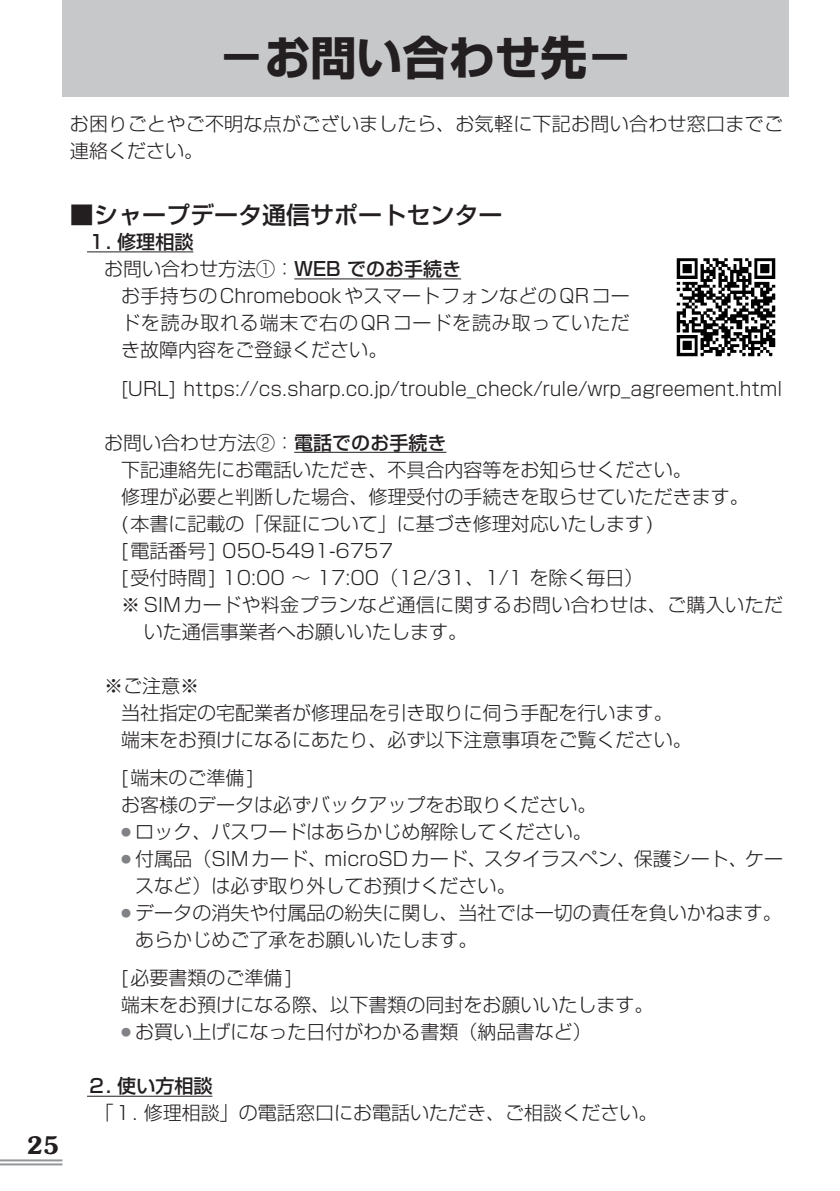
<style>
.page{position:relative;width:840px;height:1191px;background:#fff}
.page>*{position:absolute;margin:0;border:0;box-sizing:border-box;transform-origin:0 0}
.t1{font:700 46px "Shin Go Pro";color:#231f20}
.t2{font:500 24px "Shin Go Pro";color:#231f20}
.t3{font:600 24px "Souvenir Std";color:#231f20}
.t4{font:300 19px/27px "Shin Go Pro";color:#231f20}
.t5{font:300 19px "Shin Go Pro";letter-spacing:.02em;color:#231f20}
.t6{font:300 19px "Shin Go Pro";letter-spacing:.04em;color:#231f20}
.t7{font:500 19px "Shin Go Pro";color:#231f20}
.s1{font-weight:500}
</style>
<div class="page">
<div style="left:62px;top:0;width:726px;height:96px;background:#c7c8ca"></div>
<svg style="left:0;top:1161px;width:62px;height:1px"></svg>
<hr style="left:0;top:1159px;width:62px;height:2px;background:#939598">
<hr style="left:0;top:1163px;width:62px;height:2px;background:#939598">
<hr style="left:87px;top:251px;width:106px;height:1px;background:#231f20">
<hr style="left:294px;top:278px;width:167px;height:1px;background:#231f20">
<hr style="left:294px;top:452px;width:152px;height:1px;background:#231f20">
<hr style="left:87px;top:1095px;width:125px;height:1px;background:#231f20">
<img style="left:676px;top:258px;width:100px;height:99px">
<h1 class="t1" style="left:218px;top:21px;width:415px">−お問い合わせ先−</h1>
<p class="t4" style="left:70px;top:108px;width:714px">お困りごとやご不明な点がございましたら、お気軽に下記お問い合わせ窓口までご連絡ください。</p>
<p class="t3" style="left:27px;top:1130px;width:34px">25</p>
<p class="t2" style="left:70px;top:195px;width:433px">■シャープデータ通信サポートセンター</p>
<p class="t7" style="left:87px;top:226px;width:108px">１. 修理相談</p>
<p class="t4" style="left:104px;top:253px;width:358px">お問い合わせ方法①：<span class="s1">WEB でのお手続き</span></p>
<p class="t5" style="left:121px;top:280px;width:510px">お手持ちのChromebookやスマートフォンなどのQRコー</p>
<p class="t6" style="left:121px;top:307px;width:510px">ドを読み取れる端末で右のQRコードを読み取っていただ</p>
<p class="t4" style="left:121px;top:334px;width:268px">き故障内容をご登録ください。</p>
<p class="t4" style="left:121px;top:372px;width:662px">[URL] https://cs.sharp.co.jp/trouble_check/rule/wrp_agreement.html</p>
<p class="t4" style="left:104px;top:426px;width:344px">お問い合わせ方法②：<span class="s1">電話でのお手続き</span></p>
<p class="t4" style="left:121px;top:453px;width:572px">下記連絡先にお電話いただき、不具合内容等をお知らせください。</p>
<p class="t4" style="left:121px;top:480px;width:629px">修理が必要と判断した場合、修理受付の手続きを取らせていただきます。</p>
<p class="t4" style="left:121px;top:507px;width:533px">(本書に記載の「保証について」に基づき修理対応いたします)</p>
<p class="t4" style="left:121px;top:534px;width:273px">[電話番号] 050-5491-6757</p>
<p class="t4" style="left:121px;top:561px;width:523px">[受付時間] 10:00 ～ 17:00（12/31、1/1 を除く毎日）</p>
<p class="t5" style="left:121px;top:589px;width:663px">※ SIMカードや料金プランなど通信に関するお問い合わせは、ご購入いただ</p>
<p class="t4" style="left:144px;top:615px;width:324px">いた通信事業者へお願いいたします。</p>
<p class="t4" style="left:121px;top:669px;width:572px;text-indent:-17px">※ご注意※<br>当社指定の宅配業者が修理品を引き取りに伺う手配を行います。端末をお預けになるにあたり、必ず以下注意事項をご覧ください。</p>
<p class="t4" style="left:121px;top:762px;width:477px">[端末のご準備]<br>お客様のデータは必ずバックアップをお取りください。</p>
<p class="t4" style="left:121px;top:816px;width:472px"><sup>●</sup> ロック、パスワードはあらかじめ解除してください。</p>
<p class="t4" style="left:135px;top:843px;width:649px;text-indent:-14px"><sup>●</sup> 付属品（SIMカード、microSDカード、スタイラスペン、保護シート、ケースなど）は必ず取り外してお預けください。</p>
<p class="t4" style="left:135px;top:897px;width:647px;text-indent:-14px"><sup>●</sup> データの消失や付属品の紛失に関し、当社では一切の責任を負いかねます。あらかじめご了承をお願いいたします。</p>
<p class="t4" style="left:121px;top:962px;width:534px">[必要書類のご準備]<br>端末をお預けになる際、以下書類の同封をお願いいたします。</p>
<p class="t4" style="left:121px;top:1016px;width:472px"><sup>●</sup> お買い上げになった日付がわかる書類（納品書など）</p>
<p class="t7" style="left:87px;top:1070px;width:127px">２. 使い方相談</p>
<p class="t4" style="left:94px;top:1097px;width:564px">「１. 修理相談」の電話窓口にお電話いただき、ご相談ください。</p>
</div>
